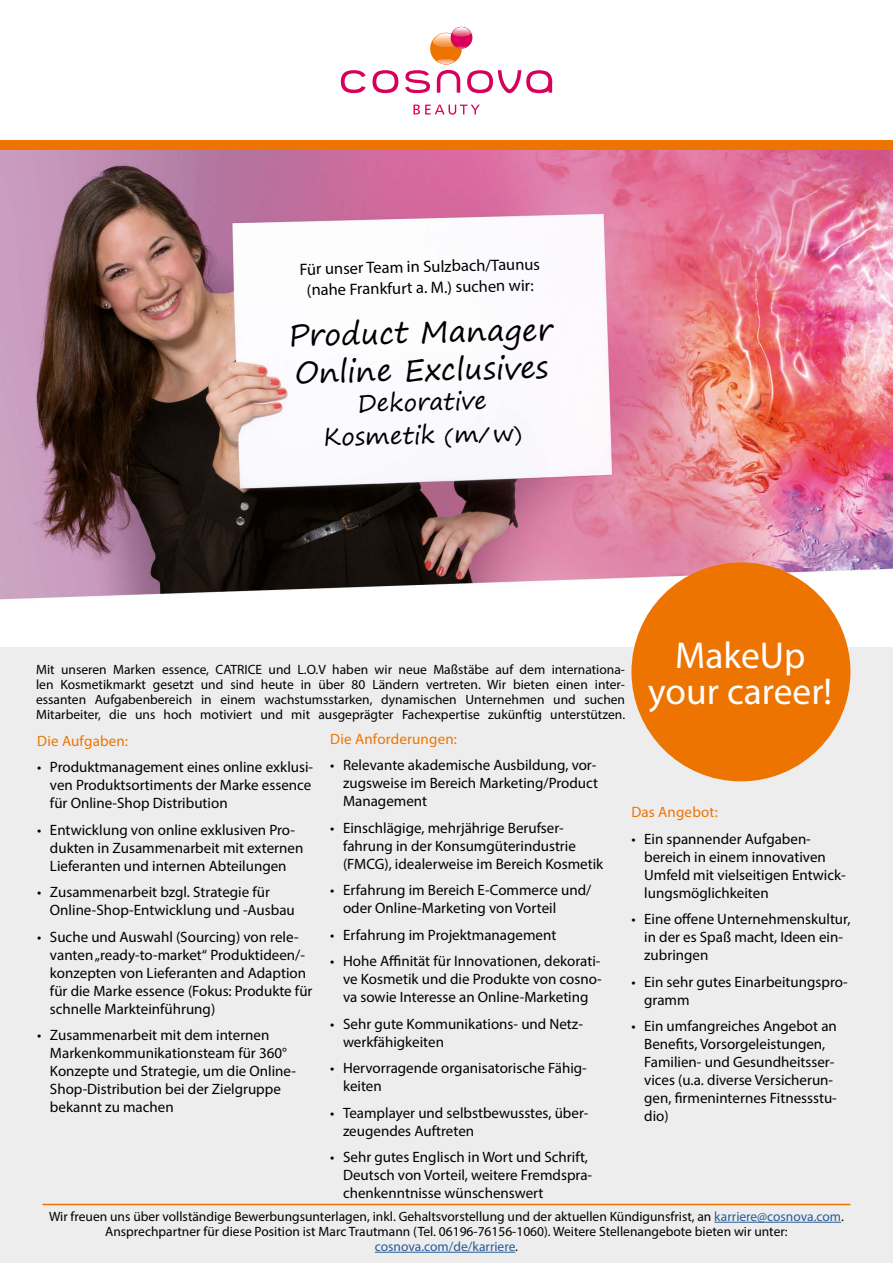
<style>
.page{position:relative;width:893px;height:1263px;background:#fff}
.page>*{position:absolute;margin:0;border:0;box-sizing:border-box;transform-origin:0 0}
.t1{font:37.5px/36px "Myriad Pro";color:#fff;text-align:center}
.t2{font:30px/37.3px "Segoe Print";color:#000}
.t3{font:24px/33.2px "Segoe Print";color:#000;text-align:center}
.t4{font:16.5px/21px "Myriad Pro";color:#000;text-align:center}
.t5{font:15px/18px "Myriad Pro";color:#000}
.t6{font:15px "Myriad Pro";letter-spacing:.01em;color:#ee7402}
.t7{font:13.5px/15px "Myriad Pro";color:#000;text-align:center}
.s1{font-size:19.2px}
.s2{font-style:italic;font-size:19.2px}
.s3{color:#275b9b}
</style>
<div class="page">
<div style="left:0;top:144px;width:893px;height:1119px;background:#ededed"></div>
<hr style="left:43px;top:1204px;width:807px;height:1px;background:#ee7402">
<svg style="left:372px;top:70px;width:26px;height:23px"></svg>
<svg style="left:341px;top:70px;width:25px;height:23px"></svg>
<svg style="left:405px;top:70px;width:25px;height:23px"></svg>
<svg style="left:437px;top:70px;width:23px;height:23px"></svg>
<svg style="left:467px;top:70px;width:85px;height:23px"></svg>
<svg style="left:413px;top:105px;width:67px;height:10px"></svg>
<div style="left:430px;top:33px;width:32px;height:32px;background:#ee7402;border-radius:50%"></div>
<svg style="left:431px;top:27px;width:41px;height:22px"></svg>
<svg style="left:436px;top:59px;width:20px;height:5px"></svg>
<div style="left:0;top:140px;width:893px;height:10px;background:#ee7402"></div>
<hr style="left:714px;top:1222px;width:127px;height:1px;background:#275b9b">
<hr style="left:375px;top:1252px;width:140px;height:1px;background:#275b9b">
<img style="left:0;top:150px;width:893px;height:497px">
<div style="left:631px;top:562px;width:219px;height:219px;background:#ee7402;border-radius:50%"></div>
<p class="t4" style="left:299px;top:258px;width:242px;rotate:-1deg">Für unser Team in Sulzbach/Taunus (nahe Frankfurt a. M.) suchen wir:</p>
<h2 class="t2" style="left:288px;top:315px;width:266px;rotate:-1deg">Product Manager<br>Online Exclusives</h2>
<h3 class="t3" style="left:323px;top:386px;width:200px;rotate:-1deg">Dekorative<br>Kosmetik <span class="s1">(</span>m<span class="s2">/</span>w<span class="s1">)</span></h3>
<p class="t7" style="left:36px;top:661px;width:590px;text-align:justify">Mit unseren Marken essence, CATRICE und L.O.V haben wir neue Maßstäbe auf dem internationa&shy;len Kosmetikmarkt gesetzt und sind heute in über 80 Ländern vertreten. Wir bieten einen inter&shy;essanten Aufgabenbereich in einem wachstumsstarken, dynamischen Unternehmen und suchen Mitarbeiter, die uns hoch motiviert und mit ausgeprägter Fachexpertise zukünftig unterstützen.</p>
<h1 class="t1" style="left:648px;top:637px;width:185px">MakeUp your career!</h1>
<p class="t6" style="left:37px;top:731px;width:92px">Die Aufgaben:</p>
<p class="t5" style="left:50px;top:758px;width:265px;text-indent:-13px">• Produktmanagement eines online exklusi&shy;ven Produktsortiments der Marke essence für Online-Shop Distribution</p>
<p class="t5" style="left:50px;top:820px;width:255px;text-indent:-13px">• Entwicklung von online exklusiven Pro&shy;dukten in Zusammenarbeit mit externen<br>Lieferanten und internen Abteilungen</p>
<p class="t5" style="left:50px;top:883px;width:246px;text-indent:-13px">• Zusammenarbeit bzgl. Strategie für<br>Online-Shop-Entwicklung und -Ausbau</p>
<p class="t5" style="left:50px;top:927px;width:264px;text-indent:-13px">• Suche und Auswahl (Sourcing) von rele&shy;vanten „ready-to-market“ Produktideen/- konzepten von Lieferanten and Adaption für die Marke essence (Fokus: Produkte für schnelle Markteinführung)</p>
<p class="t5" style="left:50px;top:1026px;width:248px;text-indent:-13px">• Zusammenarbeit mit dem internen Markenkommunikationsteam für 360° Konzepte und Strategie, um die Online-Shop-Distribution bei der Zielgruppe bekannt zu machen</p>
<p class="t6" style="left:330px;top:729px;width:128px">Die Anforderungen:</p>
<p class="t5" style="left:343px;top:756px;width:257px;text-align:justify;text-indent:-13px">• Relevante akademische Ausbildung, vor&shy;zugsweise im Bereich Marketing/Product Management</p>
<p class="t5" style="left:343px;top:818px;width:262px;text-indent:-13px">• Einschlägige, mehrjährige Berufser&shy;fahrung in der Konsumgüterindustrie (FMCG), idealerweise im Bereich Kosmetik</p>
<p class="t5" style="left:343px;top:881px;width:250px;text-indent:-13px">• Erfahrung im Bereich E-Commerce und/ oder Online-Marketing von Vorteil</p>
<p class="t5" style="left:330px;top:925px;width:228px">• Erfahrung im Projektmanagement</p>
<p class="t5" style="left:343px;top:952px;width:260px;text-align:justify;text-indent:-13px">• Hohe Affinität für Innovationen, dekorati&shy;ve Kosmetik und die Produkte von cosno&shy;va sowie Interesse an Online-Marketing</p>
<p class="t5" style="left:343px;top:1014px;width:241px;text-indent:-13px">• Sehr gute Kommunikations- und Netz&shy;werkfähigkeiten</p>
<p class="t5" style="left:343px;top:1059px;width:245px;text-indent:-13px">• Hervorragende organisatorische Fähig&shy;keiten</p>
<p class="t5" style="left:343px;top:1103px;width:247px;text-indent:-13px">• Teamplayer und selbstbewusstes, über&shy;zeugendes Auftreten</p>
<p class="t5" style="left:343px;top:1148px;width:251px;text-indent:-13px">• Sehr gutes Englisch in Wort und Schrift,<br>Deutsch von Vorteil, weitere Fremdspra&shy;chenkenntnisse wünschenswert</p>
<p class="t6" style="left:631px;top:803px;width:88px">Das Angebot:</p>
<p class="t5" style="left:644px;top:829px;width:203px;text-indent:-13px">• Ein spannender Aufgaben&shy;bereich in einem innovativen<br>Umfeld mit vielseitigen Entwick&shy;lungsmöglichkeiten</p>
<p class="t5" style="left:644px;top:910px;width:208px;text-indent:-13px">• Eine offene Unternehmenskultur, in der es Spaß macht, Ideen ein&shy;zubringen</p>
<p class="t5" style="left:644px;top:972px;width:205px;text-indent:-13px">• Ein sehr gutes Einarbeitungspro&shy;gramm</p>
<p class="t5" style="left:644px;top:1017px;width:194px;text-indent:-13px">• Ein umfangreiches Angebot an<br>Benefits, Vorsorgeleistungen,<br>Familien- und Gesundheitsser&shy;vices (u.a. diverse Versicherun&shy;gen, firmeninternes Fitnessstu&shy;dio)</p>
<p class="t7" style="left:49px;top:1208px;width:796px">Wir freuen uns über vollständige Bewerbungsunterlagen, inkl. Gehaltsvorstellung und der aktuellen Kündigunsfrist, an <span class="s3">karriere@cosnova.com</span>.<br>Ansprechpartner für diese Position ist Marc Trautmann (Tel. 06196-76156-1060). Weitere Stellenangebote bieten wir unter: <span class="s3">cosnova.com/de/karriere</span>.</p>
</div>
